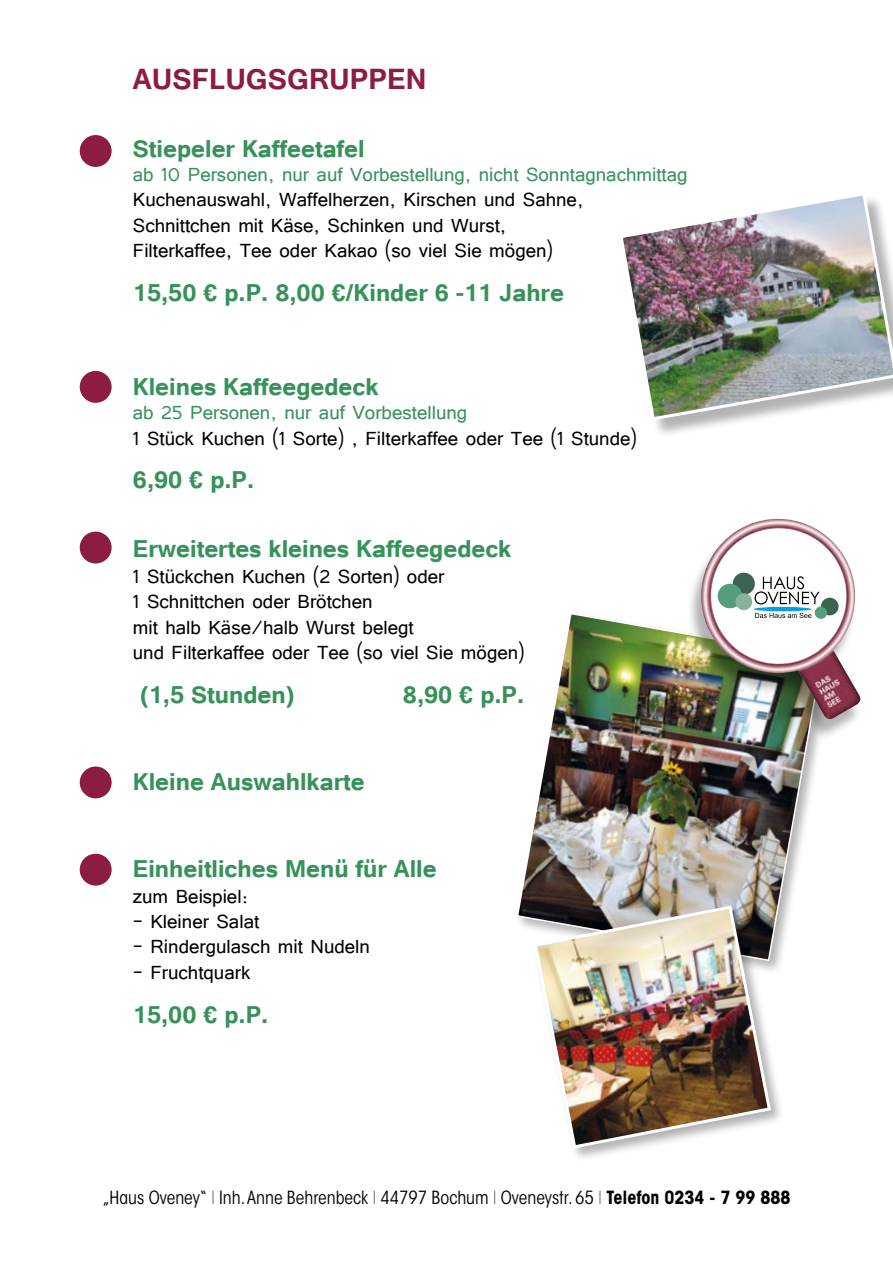
<style>
.page{position:relative;width:893px;height:1263px;background:#fff}
.page>*{position:absolute;margin:0;border:0;box-sizing:border-box;transform-origin:0 0}
.t1{font:700 36px "Tunga";color:#8c1c40}
.t2{font:700 30px "Tunga";color:#36925a}
.t3{font:24px/25.5px "Tunga";color:#000}
.t4{font:24px "Tunga";color:#36925a}
.t5{font:condensed 18px "ITC Avant Garde Std";color:#000}
.s1{font-weight:200;font-stretch:normal}
.s2{font-weight:700}
</style>
<div class="page">
<img style="left:518px;top:614px;width:301px;height:325px">
<div style="left:687px;top:524px;width:176px;height:217px;background:#000;opacity:.3"></div>
<img style="left:701px;top:519px;width:162px;height:202px">
<div style="left:711px;top:528px;width:135px;height:135px;background:#fff;border-radius:50%"></div>
<svg style="left:754px;top:576px;width:65px;height:28px"></svg>
<div style="left:821px;top:598px;width:18px;height:17px;background:#3c6350;border-radius:50%"></div>
<div style="left:733px;top:573px;width:22px;height:22px;background:#3c6350;border-radius:50%"></div>
<div style="left:718px;top:584px;width:24px;height:24px;background:#559d7d;border-radius:50%"></div>
<div style="left:735px;top:593px;width:17px;height:17px;background:#87b39a;border-radius:50%"></div>
<div style="left:815px;top:606px;width:12px;height:13px;background:#559d7d;border-radius:50%"></div>
<svg style="left:755px;top:613px;width:56px;height:5px"></svg>
<hr style="left:754px;top:607px;width:57px;height:4px;background:#009fe3;border-radius:50%">
<div style="left:80px;top:135px;width:32px;height:32px;background:#8c1c40;border-radius:50%"></div>
<div style="left:80px;top:371px;width:32px;height:32px;background:#8c1c40;border-radius:50%"></div>
<div style="left:80px;top:532px;width:32px;height:31px;background:#8c1c40;border-radius:50%"></div>
<div style="left:80px;top:766px;width:32px;height:32px;background:#8c1c40;border-radius:50%"></div>
<div style="left:80px;top:854px;width:32px;height:32px;background:#8c1c40;border-radius:50%"></div>
<div style="left:531px;top:904px;width:253px;height:259px;background:#000;opacity:.3"></div>
<img style="left:532px;top:904px;width:241px;height:246px">
<div style="left:621px;top:195px;width:272px;height:244px;background:#000;opacity:.3"></div>
<img style="left:621px;top:195px;width:272px;height:227px">
<h1 class="t1" style="left:133px;top:56px;width:295px">AUSFLUGSGRUPPEN</h1>
<p class="t2" style="left:133px;top:129px;width:233px">Stiepeler Kaffeetafel</p>
<p class="t4" style="left:133px;top:159px;width:556px">ab 10 Personen, nur auf Vorbestellung, nicht Sonntagnachmittag</p>
<p class="t3" style="left:133px;top:185px;width:452px">Kuchenauswahl, Waffelherzen, Kirschen und Sahne,<br>Schnittchen mit Käse, Schinken und Wurst,<br>Filterkaffee, Tee oder Kakao (so viel Sie mögen)</p>
<p class="t2" style="left:133px;top:273px;width:433px">15,50 € p.P. 8,00 €/Kinder 6 -11 Jahre</p>
<p class="t2" style="left:133px;top:367px;width:247px">Kleines Kaffeegedeck</p>
<p class="t4" style="left:133px;top:397px;width:336px">ab 25 Personen, nur auf Vorbestellung</p>
<p class="t3" style="left:133px;top:424px;width:505px">1 Stück Kuchen (1 Sorte) , Filterkaffee oder Tee (1 Stunde)</p>
<p class="t2" style="left:133px;top:460px;width:123px">6,90 € p.P.</p>
<p class="t2" style="left:133px;top:529px;width:380px">Erweitertes kleines Kaffeegedeck</p>
<p class="t3" style="left:133px;top:562px;width:393px">1 Stückchen Kuchen (2 Sorten) oder<br>1 Schnittchen oder Brötchen<br>mit halb Käse/halb Wurst belegt<br>und Filterkaffee oder Tee (so viel Sie mögen)</p>
<p class="t2" style="left:140px;top:675px;width:156px">(1,5 Stunden)</p>
<p class="t2" style="left:403px;top:675px;width:123px">8,90 € p.P.</p>
<p class="t2" style="left:133px;top:762px;width:233px">Kleine Auswahlkarte</p>
<p class="t2" style="left:133px;top:849px;width:305px">Einheitliches Menü für Alle</p>
<p class="t3" style="left:133px;top:881px;width:117px">zum Beispiel:</p>
<p class="t3" style="left:133px;top:907px;width:128px">- Kleiner Salat</p>
<p class="t3" style="left:133px;top:932px;width:239px">- Rindergulasch mit Nudeln</p>
<p class="t3" style="left:133px;top:958px;width:119px">- Fruchtquark</p>
<p class="t2" style="left:133px;top:994px;width:137px">15,00 € p.P.</p>
<p class="t5" style="left:102px;top:1186px;width:690px">„Haus Oveney“ <span class="s1">I</span> Inh. Anne Behrenbeck <span class="s1">I</span> 44797 Bochum <span class="s1">I</span> Oveneystr. 65 <span class="s1">I</span> <span class="s2">Telefon 0234 - 7 99 888</span></p>
</div>
